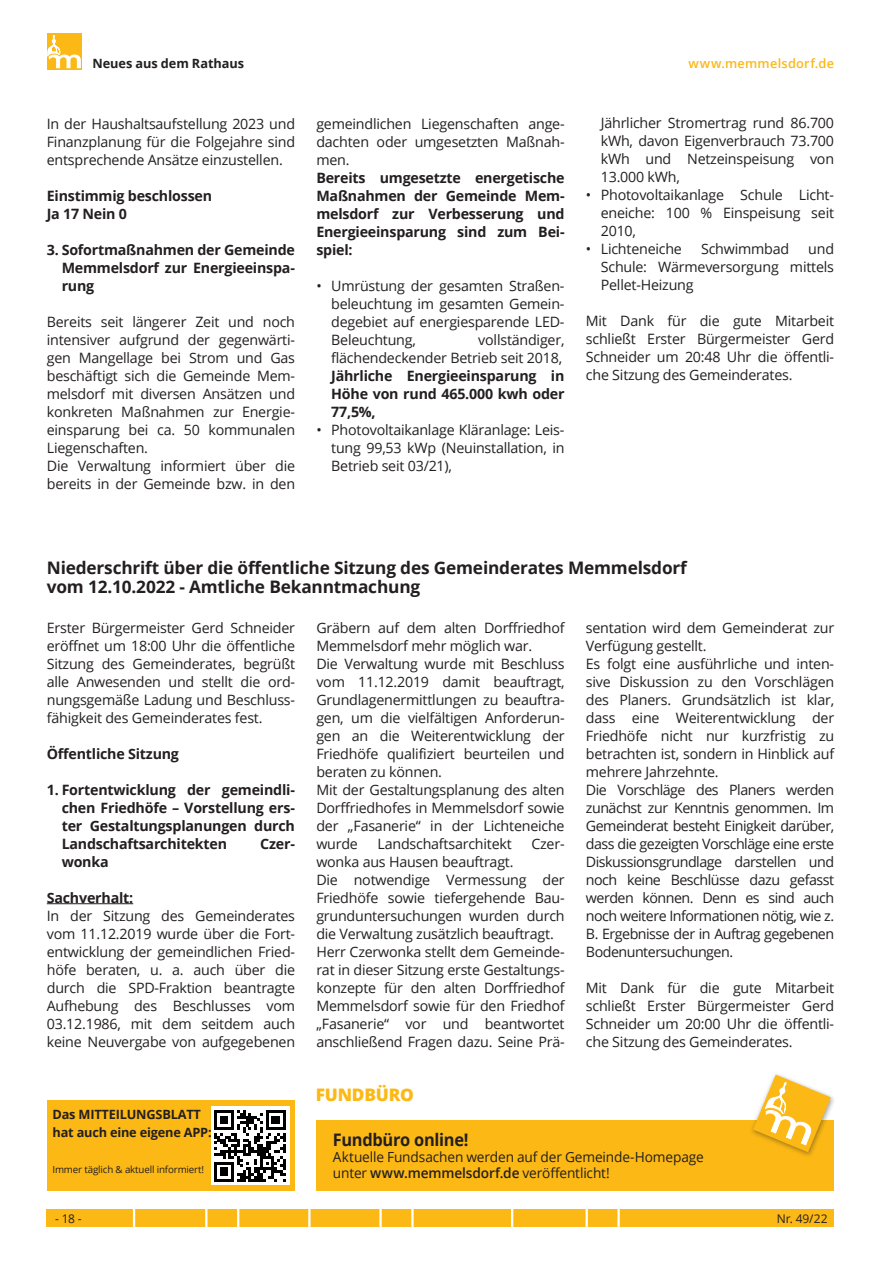
<style>
.page{position:relative;width:881px;height:1263px;background:#fff}
.page>*{position:absolute;margin:0;border:0;box-sizing:border-box;transform-origin:0 0}
.t1{font:700 17.25px/18.9px "Open Sans";letter-spacing:-.01em;color:#231f20}
.t2{font:700 17.25px "Open Sans";letter-spacing:-.01em;color:#231f20;scale:.95 1}
.t3{font:800 17.25px "Open Sans";letter-spacing:-.01em;color:#fcb814}
.t4{font:14.25px/18px "Open Sans";letter-spacing:-.015em;color:#231f20;text-align:justify}
.t5{font:14.25px/18px "Open Sans";letter-spacing:-.035em;color:#231f20}
.t6{font:700 14.25px/18px "Open Sans";letter-spacing:-.015em;color:#231f20;text-align:justify}
.t7{font:13.95px/15.6px "Open Sans";letter-spacing:-.01em;color:#231f20}
.t8{font:700 12.75px/18px "Open Sans";letter-spacing:-.015em;color:#231f20}
.t9{font:600 12.75px "Open Sans";letter-spacing:.02em;color:#fcb814}
.t10{font:12px "Open Sans";letter-spacing:-.005em;color:#231f20}
.t11{font:9.75px "Open Sans";letter-spacing:-.015em;color:#231f20}
.s1{font-weight:600}
</style>
<div class="page">
<svg style="left:47px;top:34px;width:34px;height:36px"></svg>
<svg style="left:47px;top:35px;width:33px;height:33px"></svg>
<div style="left:47px;top:1210px;width:786px;height:17px;background:#fcb814"></div>
<svg style="left:133px;top:1210px;width:2px;height:17px"></svg>
<svg style="left:205px;top:1210px;width:2px;height:17px"></svg>
<svg style="left:237px;top:1210px;width:2px;height:17px"></svg>
<svg style="left:308px;top:1210px;width:2px;height:17px"></svg>
<svg style="left:379px;top:1210px;width:2px;height:17px"></svg>
<svg style="left:411px;top:1210px;width:2px;height:17px"></svg>
<svg style="left:511px;top:1210px;width:2px;height:17px"></svg>
<svg style="left:585px;top:1210px;width:2px;height:17px"></svg>
<svg style="left:617px;top:1210px;width:2px;height:17px"></svg>
<hr style="left:47px;top:903px;width:86px;height:1px;background:#231f20">
<div style="left:586px;top:1120px;width:247px;height:71px;background:#fcb814"></div>
<div style="left:749px;top:1072px;width:86px;height:87px;background:#231f20;opacity:.41"></div>
<div style="left:316px;top:1120px;width:422px;height:71px;background:#fcb814"></div>
<svg style="left:752px;top:1074px;width:78px;height:78px"></svg>
<div style="left:47px;top:1101px;width:248px;height:90px;background:#fcb814"></div>
<div style="left:211px;top:1107px;width:78px;height:78px;background:#fff"></div>
<svg style="left:214px;top:1110px;width:71px;height:72px"></svg>
<p class="t8" style="left:92px;top:54px;width:153px">Neues aus dem Rathaus</p>
<p class="t4" style="left:47px;top:114px;width:250px">In der Haushaltsaufstellung 2023 und Finanzplanung für die Folgejahre sind entsprechende Ansätze einzustellen.</p>
<p class="t6" style="left:47px;top:186px;width:167px">Einstimmig beschlossen<br>Ja 17 Nein 0</p>
<p class="t6" style="left:62px;top:240px;width:235px;text-indent:-15px">3. Sofortmaßnahmen der Gemeinde Memmelsdorf zur Energieeinspa&shy;rung</p>
<p class="t4" style="left:47px;top:312px;width:250px;text-align:left">Bereits seit längerer Zeit und noch intensiver aufgrund der gegenwärti&shy;gen Mangellage bei Strom und Gas beschäftigt sich die Gemeinde Mem&shy;melsdorf mit diversen Ansätzen und konkreten Maßnahmen zur Energie&shy;einsparung bei ca. 50 kommunalen Liegenschaften.<br>Die Verwaltung informiert über die bereits in der Gemeinde bzw. in den</p>
<p class="t4" style="left:316px;top:114px;width:250px">gemeindlichen Liegenschaften ange&shy;dachten oder umgesetzten Maßnah&shy;men.</p>
<p class="t6" style="left:316px;top:168px;width:250px">Bereits umgesetzte energetische Maßnahmen der Gemeinde Mem&shy;melsdorf zur Verbesserung und Energieeinsparung sind zum Bei&shy;spiel:</p>
<p class="t4" style="left:331px;top:276px;width:235px;text-indent:-15px">• Umrüstung der gesamten Straßen&shy;beleuchtung im gesamten Gemein&shy;degebiet auf energiesparende LED-Beleuchtung,</p>
<p class="t4" style="left:331px;top:330px;width:235px;text-align:right">vollständiger,<br>flächendeckender Betrieb seit 2018,</p>
<p class="t6" style="left:331px;top:366px;width:235px">Jährliche Energieeinsparung in Höhe von rund 465.000 kwh oder 77,5%,</p>
<p class="t4" style="left:331px;top:420px;width:235px;text-indent:-15px">• Photovoltaikanlage Kläranlage: Leis&shy;tung 99,53 kWp (Neuinstallation, in Betrieb seit 03/21),</p>
<p class="t9" style="left:688px;top:55px;width:147px">www.memmelsdorf.de</p>
<p class="t4" style="left:600px;top:114px;width:235px">Jährlicher Stromertrag rund 86.700 kWh, davon Eigenverbrauch 73.700 kWh und Netzeinspeisung von 13.000 kWh,</p>
<p class="t4" style="left:600px;top:186px;width:235px;text-indent:-15px">• Photovoltaikanlage Schule Licht&shy;eneiche: 100 % Einspeisung seit 2010,</p>
<p class="t4" style="left:585px;top:240px;width:97px">• Lichteneiche</p>
<p class="t4" style="left:700px;top:240px;width:90px">Schwimmbad</p>
<p class="t4" style="left:600px;top:240px;width:235px;text-indent:207px">und Schule: Wärmeversorgung mittels Pellet-Heizung</p>
<p class="t4" style="left:585px;top:312px;width:250px">Mit Dank für die gute Mitarbeit schließt Erster Bürgermeister Gerd Schneider um 20:48 Uhr die öffentli&shy;che Sitzung des Gemeinderates.</p>
<p class="t1" style="left:47px;top:558px;width:641px">Niederschrift über die öffentliche Sitzung des Gemeinderates Memmelsdorf vom 12.10.2022 - Amtliche Bekanntmachung</p>
<p class="t4" style="left:47px;top:618px;width:250px">Erster Bürgermeister Gerd Schneider eröffnet um 18:00 Uhr die öffentliche Sitzung des Gemeinderates, begrüßt alle Anwesenden und stellt die ord&shy;nungsgemäße Ladung und Beschluss&shy;fähigkeit des Gemeinderates fest.</p>
<p class="t6" style="left:47px;top:744px;width:134px">Öffentliche Sitzung</p>
<p class="t6" style="left:62px;top:780px;width:235px;text-indent:-15px">1. Fortentwicklung der gemeindli&shy;chen Friedhöfe – Vorstellung ers&shy;ter Gestaltungsplanungen durch Landschaftsarchitekten</p>
<p class="t4" style="left:316px;top:618px;width:250px;text-align:left">Gräbern auf dem alten Dorffriedhof<br>Memmelsdorf mehr möglich war.<br>Die Verwaltung wurde mit Beschluss vom 11.12.2019 damit beauftragt,<br>Grundlagenermittlungen zu beauftra&shy;gen, um die vielfältigen Anforderun&shy;gen an die Weiterentwicklung der<br>Friedhöfe qualifiziert beurteilen und beraten zu können.<br>Mit der Gestaltungsplanung des alten<br>Dorffriedhofes in Memmelsdorf sowie der „Fasanerie“ in der Lichteneiche wurde</p>
<p class="t5" style="left:585px;top:618px;width:250px">sentation wird dem Gemeinderat zur Verfügung gestellt.<br>Es folgt eine ausführliche und inten&shy;sive Diskussion zu den Vorschlägen des Planers. Grundsätzlich ist klar, dass eine Weiterentwicklung der Friedhöfe nicht nur kurzfristig zu betrachten ist, sondern in Hinblick auf mehrere Jahrzehnte.<br>Die Vorschläge des Planers werden zunächst zur Kenntnis genommen. Im Gemeinderat besteht Einigkeit darüber, dass die gezeigten Vorschläge eine erste Diskussionsgrundlage darstellen und noch keine Beschlüsse dazu gefasst werden können. Denn es sind auch noch weitere Informationen nötig, wie z.<br>B. Ergebnisse der in Auftrag gegebenen Bodenuntersuchungen.</p>
<p class="t4" style="left:585px;top:978px;width:250px">Mit Dank für die gute Mitarbeit schließt Erster Bürgermeister Gerd Schneider um 20:00 Uhr die öffentli&shy;che Sitzung des Gemeinderates.</p>
<p class="t4" style="left:377px;top:834px;width:136px">Landschaftsarchitekt</p>
<p class="t4" style="left:531px;top:834px;width:35px">Czer-</p>
<p class="t4" style="left:316px;top:852px;width:250px;text-align:left">wonka aus Hausen beauftragt.<br>Die notwendige Vermessung der Friedhöfe sowie tiefergehende Bau&shy;grunduntersuchungen wurden durch die Verwaltung zusätzlich beauftragt.<br>Herr Czerwonka stellt dem Gemeinde&shy;rat in dieser Sitzung erste Gestaltungs&shy;konzepte für den alten Dorffriedhof Memmelsdorf sowie für den Friedhof „Fasanerie“ vor und beantwortet anschließend Fragen dazu. Seine Prä-</p>
<p class="t6" style="left:260px;top:834px;width:36px">Czer-</p>
<p class="t6" style="left:62px;top:852px;width:48px">wonka</p>
<p class="t6" style="left:47px;top:888px;width:88px">Sachverhalt:</p>
<p class="t4" style="left:47px;top:906px;width:250px">In der Sitzung des Gemeinderates vom 11.12.2019 wurde über die Fort&shy;entwicklung der gemeindlichen Fried&shy;höfe beraten, u. a. auch über die durch die SPD-Fraktion beantragte Aufhebung des Beschlusses vom 03.12.1986, mit dem seitdem auch keine Neuvergabe von aufgegebenen</p>
<p class="t8" style="left:52px;top:1105px;width:161px">Das MITTEILUNGSBLATT hat auch eine eigene APP:</p>
<p class="t11" style="left:52px;top:1162px;width:153px">Immer täglich &amp; aktuell informiert!</p>
<p class="t3" style="left:315px;top:1081px;width:100px">FUNDBÜRO</p>
<p class="t2" style="left:333px;top:1128px;width:144px">Fundbüro online!</p>
<p class="t7" style="left:333px;top:1149px;width:372px">Aktuelle Fundsachen werden auf der Gemeinde-Homepage unter <span class="s1">www.memmelsdorf.de</span> veröffentlicht!</p>
<p class="t10" style="left:55px;top:1211px;width:28px">- 18 -</p>
<p class="t10" style="left:776px;top:1211px;width:53px">Nr. 49/22</p>
</div>
